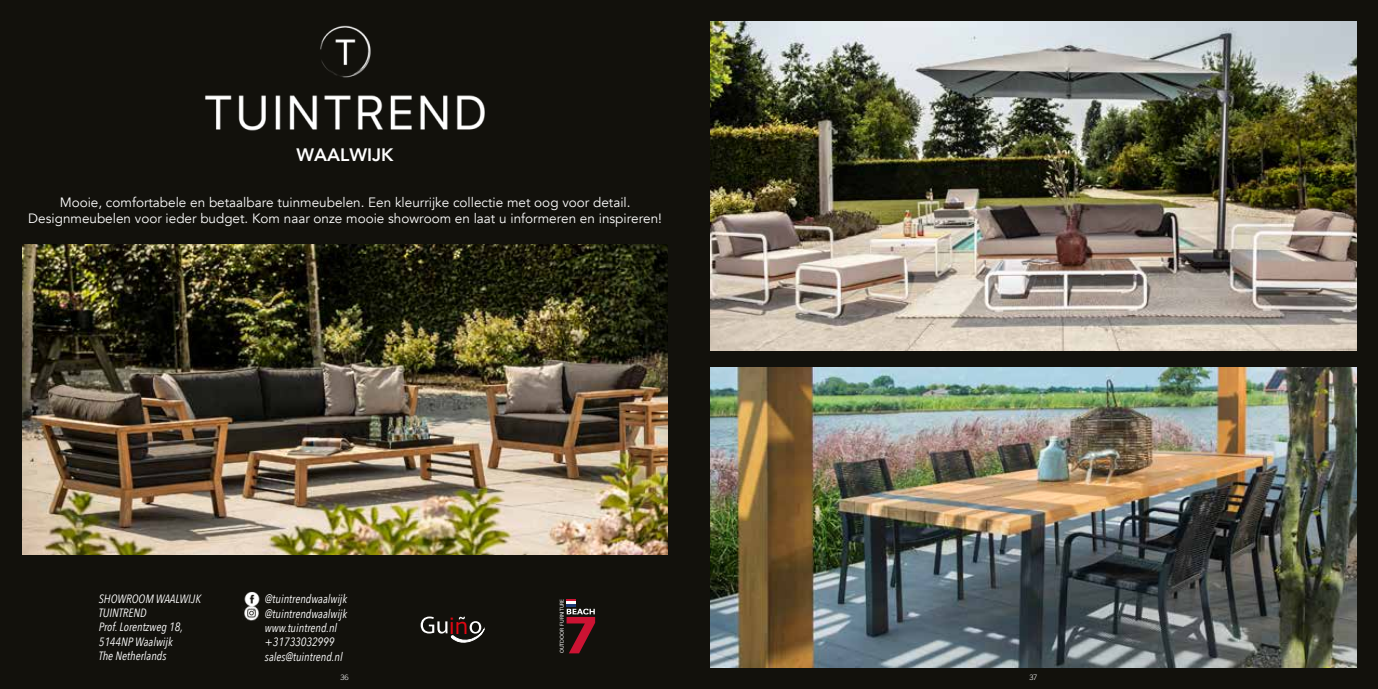
<style>
.page{position:relative;width:1378px;height:689px;background:#fff}
.page>*{position:absolute;margin:0;border:0;box-sizing:border-box;transform-origin:0 0}
.t1{font:21.75px "Meiryo";color:#e30613}
.t2{font:800 18px "Avenir";color:#fff}
.t3{font:13.5px/16.2px "Avenir";color:#fff;text-align:center}
.t4{font:italic 12px/14.4px "Avenir Next Condensed";color:#fff}
.t5{font:300 7.5px "Trade Gothic LT Std";color:#fff}
.t6{font:5.7px "Myriad Pro";color:#fff}
</style>
<div class="page">
<div style="left:0;top:0;width:689px;height:689px;background:#12110c"></div>
<img style="left:22px;top:244px;width:646px;height:310px">
<svg style="left:421px;top:616px;width:63px;height:27px"></svg>
<svg style="left:566px;top:599px;width:29px;height:54px"></svg>
<img style="left:205px;top:25px;width:280px;height:106px">
<img style="left:244px;top:592px;width:16px;height:14px">
<img style="left:243px;top:606px;width:16px;height:15px">
<div style="left:689px;top:0;width:689px;height:689px;background:#12110c"></div>
<img style="left:710px;top:367px;width:646px;height:301px">
<img style="left:711px;top:21px;width:645px;height:330px">
<h2 class="t2" style="left:296px;top:140px;width:98px">WAALWIJK</h2>
<p class="t3" style="left:28px;top:194px;width:635px">Mooie, comfortabele en betaalbare tuinmeubelen. Een kleurrijke collectie met oog voor detail.<br>Designmeubelen voor ieder budget. Kom naar onze mooie showroom en laat u informeren en inspireren!</p>
<p class="t4" style="left:98px;top:591px;width:104px">SHOWROOM WAALWIJK<br>TUINTREND<br>Prof. Lorentzweg 18,<br>5144NP Waalwijk<br>The Netherlands</p>
<p class="t4" style="left:265px;top:592px;width:84px">@tuintrendwaalwijk @tuintrendwaalwijk www.tuintrend.nl +31733032999 sales@tuintrend.nl</p>
<h1 class="t1" style="left:449px;top:610px;width:21px">in</h1>
<p class="t6" style="left:558px;top:653px;width:56px;rotate:-90deg">OUTDOOR FURNITURE</p>
<p class="t5" style="left:340px;top:672px;width:10px">36</p>
<p class="t5" style="left:1029px;top:672px;width:9px">37</p>
</div>
